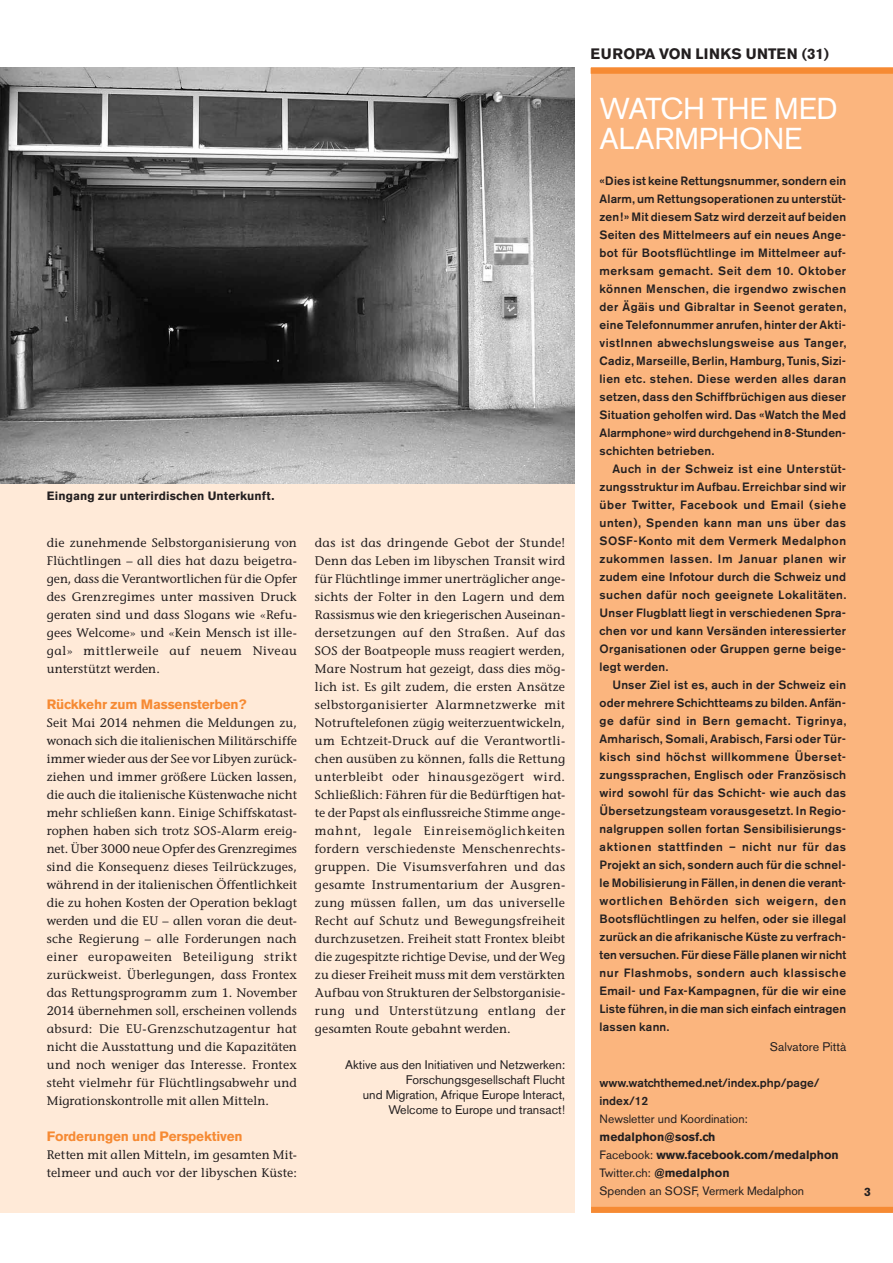
<style>
.page{position:relative;width:893px;height:1263px;background:#fff}
.page>*{position:absolute;margin:0;border:0;box-sizing:border-box;transform-origin:0 0}
.t1{font:30px/30px "Akzidenz Grotesk BE";letter-spacing:-.01em;color:#fff}
.t2{font:700 15px "Akzidenz Grotesk BE";letter-spacing:.02em;color:#231f20}
.t3{font:700 13.5px "Akzidenz Grotesk BE";letter-spacing:-.01em;color:#f68a33}
.t4{font:12.3px/18px "Stone Informal";letter-spacing:.02em;color:#231f20;text-align:justify}
.t5{font:12.3px/15px "Akzidenz Grotesk BE";color:#231f20;text-align:right}
.t6{font:500 12px/18px "Akzidenz Grotesk BE";letter-spacing:.01em;color:#231f20;text-align:justify}
.t7{font:700 12px/18px "Akzidenz Grotesk BE";color:#231f20}
.t8{font:12px "Akzidenz Grotesk BE";color:#231f20}
.s1{font-weight:400}
</style>
<div class="page">
<div style="left:0;top:67px;width:574px;height:1146px;background:#ffead8"></div>
<div style="left:591px;top:68px;width:302px;height:1145px;background:#fbb57e"></div>
<div style="left:591px;top:68px;width:302px;height:6px;background:#f68a33"></div>
<div style="left:591px;top:1207px;width:302px;height:6px;background:#f68a33"></div>
<img style="left:0;top:68px;width:574px;height:416px">
<p class="t7" style="left:47px;top:486px;width:229px">Eingang zur unterirdischen Unterkunft.</p>
<p class="t4" style="left:47px;top:533px;width:252px">die zunehmende Selbstorganisierung von Flüchtlingen – all dies hat dazu beigetra&shy;gen, dass die Verantwortlichen für die Opfer des Grenzregimes unter massiven Druck geraten sind und dass Slogans wie «Refu&shy;gees Welcome» und «Kein Mensch ist ille&shy;gal» mittlerweile auf neuem Niveau unterstützt werden.</p>
<p class="t3" style="left:47px;top:696px;width:201px">Rückkehr zum Massensterben?</p>
<p class="t4" style="left:47px;top:713px;width:252px">Seit Mai 2014 nehmen die Meldungen zu, wonach sich die italienischen Militärschiffe immer wieder aus der See vor Libyen zurück&shy;ziehen und immer größere Lücken lassen, die auch die italienische Küstenwache nicht mehr schließen kann. Einige Schiffskatast&shy;rophen haben sich trotz SOS-Alarm ereig&shy;net. Über 3000 neue Opfer des Grenzregimes sind die Konsequenz dieses Teilrückzuges, während in der italienischen Öffentlichkeit die zu hohen Kosten der Operation beklagt werden und die EU – allen voran die deut&shy;sche Regierung – alle Forderungen nach einer europaweiten Beteiligung strikt zurückweist. Überlegungen, dass Frontex das Rettungsprogramm zum 1. November 2014 übernehmen soll, erscheinen vollends absurd: Die EU-Grenzschutzagentur hat nicht die Ausstattung und die Kapazitäten und noch weniger das Interesse. Frontex steht vielmehr für Flüchtlingsabwehr und Migrationskontrolle mit allen Mitteln.</p>
<p class="t3" style="left:47px;top:1128px;width:197px">Forderungen und Perspektiven</p>
<p class="t4" style="left:47px;top:1145px;width:252px">Retten mit allen Mitteln, im gesamten Mit&shy;telmeer und auch vor der libyschen Küste:</p>
<p class="t4" style="left:315px;top:533px;width:252px">das ist das dringende Gebot der Stunde!<br>Denn das Leben im libyschen Transit wird für Flüchtlinge immer unerträglicher ange&shy;sichts der Folter in den Lagern und dem Rassismus wie den kriegerischen Auseinan&shy;dersetzungen auf den Straßen. Auf das SOS der Boatpeople muss reagiert werden, Mare Nostrum hat gezeigt, dass dies mög&shy;lich ist. Es gilt zudem, die ersten Ansätze selbstorganisierter Alarmnetzwerke mit Notruftelefonen zügig weiterzuentwickeln, um Echtzeit-Druck auf die Verantwortli&shy;chen ausüben zu können, falls die Rettung unterbleibt oder hinausgezögert wird.<br>Schließlich: Fähren für die Bedürftigen hat&shy;te der Papst als einflussreiche Stimme ange&shy;mahnt, legale Einreisemöglichkeiten fordern verschiedenste Menschenrechts&shy;gruppen. Die Visumsverfahren und das gesamte Instrumentarium der Ausgren&shy;zung müssen fallen, um das universelle Recht auf Schutz und Bewegungsfreiheit durchzusetzen. Freiheit statt Frontex bleibt die zugespitzte richtige Devise, und der Weg zu dieser Freiheit muss mit dem verstärkten Aufbau von Strukturen der Selbstorganisie&shy;rung und Unterstützung entlang der gesamten Route gebahnt werden.</p>
<p class="t5" style="left:345px;top:1057px;width:221px">Aktive aus den Initiativen und Netzwerken:<br>Forschungsgesellschaft Flucht<br>und Migration, Afrique Europe Interact, Welcome to Europe und transact!</p>
<p class="t2" style="left:591px;top:45px;width:240px">Europa von links unten (31)</p>
<h1 class="t1" style="left:600px;top:94px;width:235px">Watch the Med<br>Alarm</h1>
<h1 class="t1" style="left:699px;top:124px;width:105px">phone</h1>
<p class="t6" style="left:600px;top:172px;width:248px">«Dies ist keine Rettungsnummer, sondern ein Alarm, um Rettungsoperationen zu unterstüt&shy;zen!» Mit diesem Satz wird derzeit auf beiden Seiten des Mittelmeers auf ein neues Ange&shy;bot für Bootsflüchtlinge im Mittelmeer auf&shy;merksam gemacht. Seit dem 10. Oktober können Menschen, die irgendwo zwischen der Ägäis und Gibraltar in Seenot geraten, eine Telefonnummer anrufen, hinter der Akti&shy;vistInnen abwechslungsweise aus Tanger, Cadiz, Marseille, Berlin, Hamburg, Tunis, Sizi&shy;lien etc. stehen. Diese werden alles daran setzen, dass den Schiffbrüchigen aus dieser Situation geholfen wird. Das «Watch the Med Alarmphone» wird durchgehend in 8-Stunden&shy;schichten betrieben.</p>
<p class="t6" style="left:600px;top:460px;width:248px;text-indent:13px">Auch in der Schweiz ist eine Unterstüt&shy;zungsstruktur im Aufbau. Erreichbar sind wir über Twitter, Facebook und Email (siehe unten), Spenden kann man uns über das SOSF-Konto mit dem Vermerk Medalphon zukommen lassen. Im Januar planen wir zudem eine Infotour durch die Schweiz und suchen dafür noch geeignete Lokalitäten.<br>Unser Flugblatt liegt in verschiedenen Spra&shy;chen vor und kann Versänden interessierter Organisationen oder Gruppen gerne beige&shy;legt werden.</p>
<p class="t6" style="left:600px;top:676px;width:248px;text-indent:13px">Unser Ziel ist es, auch in der Schweiz ein oder mehrere Schichtteams zu bilden. Anfän&shy;ge dafür sind in Bern gemacht. Tigrinya, Amharisch, Somali, Arabisch, Farsi oder Tür&shy;kisch sind höchst willkommene Überset&shy;zungssprachen, Englisch oder Französisch wird sowohl für das Schicht- wie auch das Übersetzungsteam vorausgesetzt. In Regio&shy;nalgruppen sollen fortan Sensibilisierungs&shy;aktionen stattfinden – nicht nur für das Projekt an sich, sondern auch für die schnel&shy;le Mobilisierung in Fällen, in denen die verant&shy;wortlichen Behörden sich weigern, den Bootsflüchtlingen zu helfen, oder sie illegal zurück an die afrikanische Küste zu verfrach&shy;ten versuchen. Für diese Fälle planen wir nicht nur Flashmobs, sondern auch klassische Email- und Fax-Kampagnen, für die wir eine Liste führen, in die man sich einfach eintragen lassen kann.</p>
<p class="t5" style="left:770px;top:1039px;width:78px">Salvatore Pittà</p>
<p class="t6" style="left:600px;top:1073px;width:221px">www.watchthemed.net/index.php/page/ index/12</p>
<p class="t8" style="left:600px;top:1111px;width:150px">Newsletter und Koordination:</p>
<p class="t7" style="left:600px;top:1128px;width:241px">medalphon@sosf.ch<br><span class="s1">Facebook:</span> www.facebook.com/medalphon<br><span class="s1">Twitter.ch:</span> @medalphon<br><span class="s1">Spenden an SOSF, Vermerk Medalphon</span></p>
<p class="t7" style="left:864px;top:1183px;width:8px">3</p>
</div>
